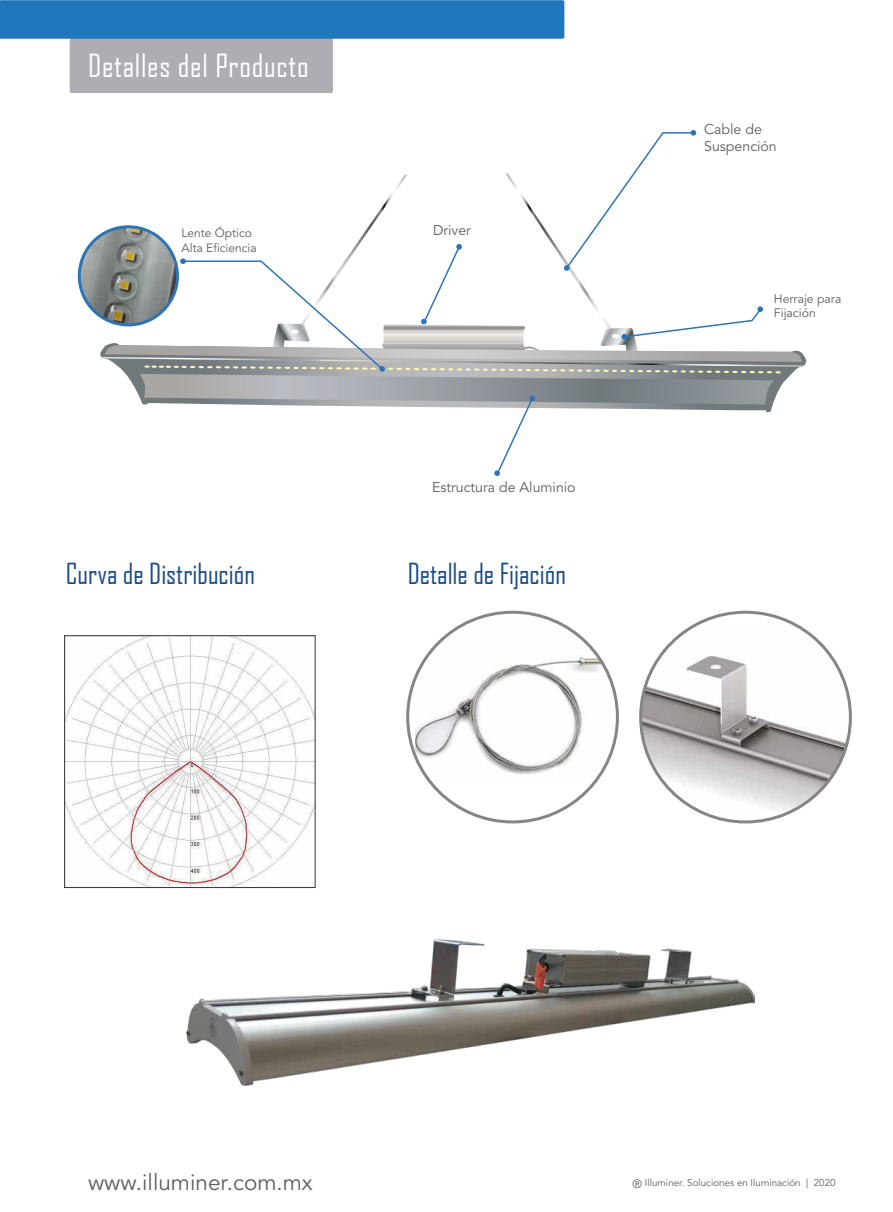
<style>
.page{position:relative;width:893px;height:1212px;background:#fff}
.page>*{position:absolute;margin:0;border:0;box-sizing:border-box;transform-origin:0 0}
.t1{font:30.6px "Agency FB";letter-spacing:.025em;color:#fff}
.t2{font:27.9px "Agency FB";color:#1a4b89}
.t3{font:22.5px "Avenir LT Std";color:#5d5e61}
.t4{font:14.1px/17px "Avenir LT Std";color:#5d5c60}
.t5{font:12.15px/14.7px "Avenir LT Std";color:#5d5c60}
.t6{font:12px/14.4px "Avenir LT Std";color:#5d5c60}
.t7{font:9.75px "Avenir LT Std";color:#5d5e61}
.s1{font-size:12px}
</style>
<div class="page">
<img style="left:66px;top:637px;width:248px;height:249px">
<div style="left:70px;top:38px;width:263px;height:55px;background:#aeadb3"></div>
<div style="left:0;top:0;width:564px;height:39px;background:#1e76bc"></div>
<img style="left:79px;top:227px;width:98px;height:98px;border-radius:49px">
<div style="left:64px;top:635px;width:252px;height:253px;border:1px solid #3a3942"></div>
<img style="left:641px;top:623px;width:209px;height:188px">
<img style="left:415px;top:617px;width:193px;height:162px">
<svg style="left:101px;top:130px;width:703px;height:346px"></svg>
<img style="left:187px;top:939px;width:568px;height:146px">
<h1 class="t1" style="left:88px;top:46px;width:222px">Detalles del Producto</h1>
<p class="t6" style="left:182px;top:226px;width:77px">Lente Óptico<br>Alta Eficiencia</p>
<p class="t4" style="left:433px;top:222px;width:40px">Driver</p>
<p class="t4" style="left:432px;top:479px;width:145px">Estructura de Aluminio</p>
<h2 class="t2" style="left:66px;top:556px;width:191px">Curva de Distribución</h2>
<h2 class="t2" style="left:408px;top:556px;width:160px">Detalle de Fijación</h2>
<p class="t4" style="left:704px;top:121px;width:74px">Cable de<br>Suspención</p>
<p class="t5" style="left:774px;top:291px;width:69px">Herraje para<br>Fijación</p>
<h3 class="t3" style="left:88px;top:1170px;width:226px">www.illuminer.com.mx</h3>
<p class="t7" style="left:632px;top:1177px;width:205px"><span class="s1">®</span> Illuminer. Soluciones en Iluminación | 2020</p>
</div>
